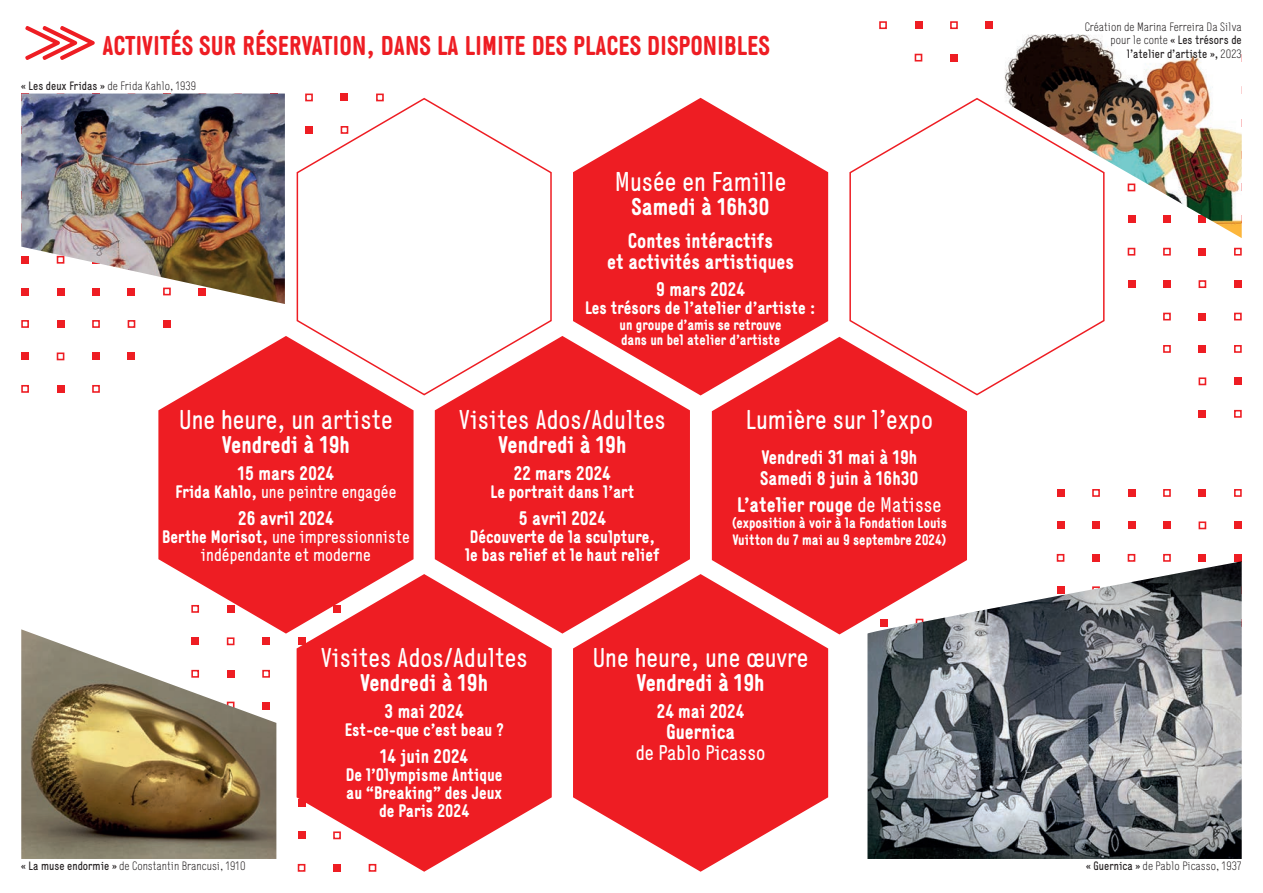
<style>
.page{position:relative;width:1263px;height:893px;background:#fff}
.page>*{position:absolute;margin:0;border:0;box-sizing:border-box;transform-origin:0 0}
.t1{font:27px "Generika";color:#fff}
.t2{font:700 27px "Generika";color:#ee1d23}
.t3{font:700 24px "Generika";color:#fff}
.t4{font:700 21px/21px "Generika";color:#fff;text-align:center}
.t5{font:21px "Generika";color:#fff}
.t6{font:700 19.5px/21px "Generika";color:#fff}
.t7{font:700 18px/18px "Generika";color:#fff}
.t8{font:18px/18px "Generika";color:#fff;text-align:center}
.t9{font:700 15px/15px "Generika";color:#fff}
.t10{font:300 12px/13.5px "Generika";color:#231f20;text-align:right}
.s1{font-weight:400}
.s2{font-weight:700}
</style>
<div class="page">
<div style="left:950px;top:21px;width:8px;height:8px;border:2px solid #ee1d23"></div>
<div style="left:950px;top:54px;width:8px;height:8px;background:#ee1d23"></div>
<div style="left:985px;top:21px;width:8px;height:8px;background:#ee1d23"></div>
<div style="left:879px;top:21px;width:8px;height:8px;border:2px solid #ee1d23"></div>
<div style="left:915px;top:54px;width:7px;height:8px;border:2px solid #ee1d23"></div>
<div style="left:915px;top:21px;width:7px;height:8px;background:#ee1d23"></div>
<div style="left:1128px;top:280px;width:7px;height:8px;background:#ee1d23"></div>
<div style="left:1128px;top:248px;width:7px;height:8px;border:2px solid #ee1d23"></div>
<div style="left:1234px;top:248px;width:8px;height:8px;border:2px solid #ee1d23"></div>
<div style="left:1234px;top:313px;width:8px;height:7px;border:2px solid #ee1d23"></div>
<div style="left:1234px;top:280px;width:8px;height:8px;background:#ee1d23"></div>
<div style="left:1163px;top:280px;width:8px;height:8px;background:#ee1d23"></div>
<div style="left:1163px;top:248px;width:8px;height:8px;border:2px solid #ee1d23"></div>
<div style="left:1163px;top:313px;width:8px;height:7px;border:2px solid #ee1d23"></div>
<div style="left:1198px;top:280px;width:8px;height:8px;border:2px solid #ee1d23"></div>
<div style="left:1198px;top:313px;width:8px;height:7px;background:#ee1d23"></div>
<div style="left:1198px;top:248px;width:8px;height:8px;background:#ee1d23"></div>
<div style="left:1234px;top:345px;width:8px;height:8px;border:2px solid #ee1d23"></div>
<div style="left:1234px;top:410px;width:8px;height:8px;border:2px solid #ee1d23"></div>
<div style="left:1234px;top:377px;width:8px;height:8px;background:#ee1d23"></div>
<div style="left:1163px;top:345px;width:8px;height:8px;border:2px solid #ee1d23"></div>
<div style="left:1198px;top:377px;width:8px;height:8px;border:2px solid #ee1d23"></div>
<div style="left:1198px;top:410px;width:8px;height:8px;background:#ee1d23"></div>
<div style="left:1198px;top:345px;width:8px;height:8px;background:#ee1d23"></div>
<svg style="left:25px;top:26px;width:70px;height:34px"></svg>
<svg style="left:296px;top:97px;width:256px;height:299px"></svg>
<svg style="left:849px;top:98px;width:256px;height:298px"></svg>
<svg style="left:573px;top:98px;width:255px;height:297px;fill:#ee1d23"></svg>
<svg style="left:573px;top:574px;width:255px;height:298px;fill:#ee1d23"></svg>
<svg style="left:435px;top:336px;width:255px;height:298px;fill:#ee1d23"></svg>
<svg style="left:712px;top:337px;width:255px;height:297px;fill:#ee1d23"></svg>
<div style="left:305px;top:94px;width:8px;height:7px;border:2px solid #ee1d23"></div>
<div style="left:305px;top:126px;width:8px;height:8px;background:#ee1d23"></div>
<div style="left:376px;top:94px;width:8px;height:7px;border:2px solid #ee1d23"></div>
<div style="left:341px;top:126px;width:7px;height:8px;border:2px solid #ee1d23"></div>
<div style="left:341px;top:94px;width:7px;height:7px;background:#ee1d23"></div>
<div style="left:128px;top:352px;width:7px;height:8px;background:#ee1d23"></div>
<div style="left:128px;top:320px;width:7px;height:8px;border:2px solid #ee1d23"></div>
<div style="left:21px;top:320px;width:8px;height:8px;border:2px solid #ee1d23"></div>
<div style="left:21px;top:385px;width:8px;height:8px;border:2px solid #ee1d23"></div>
<div style="left:21px;top:352px;width:8px;height:8px;background:#ee1d23"></div>
<div style="left:92px;top:352px;width:8px;height:8px;background:#ee1d23"></div>
<div style="left:92px;top:320px;width:8px;height:8px;border:2px solid #ee1d23"></div>
<div style="left:92px;top:385px;width:8px;height:8px;border:2px solid #ee1d23"></div>
<div style="left:57px;top:352px;width:7px;height:8px;border:2px solid #ee1d23"></div>
<div style="left:57px;top:385px;width:7px;height:8px;background:#ee1d23"></div>
<div style="left:57px;top:320px;width:7px;height:8px;background:#ee1d23"></div>
<div style="left:163px;top:320px;width:8px;height:8px;background:#ee1d23"></div>
<img style="left:21px;top:94px;width:264px;height:210px">
<img style="left:21px;top:629px;width:255px;height:230px">
<div style="left:1163px;top:554px;width:8px;height:8px;border:2px solid #ee1d23"></div>
<div style="left:1163px;top:489px;width:8px;height:8px;border:2px solid #ee1d23"></div>
<div style="left:1163px;top:521px;width:8px;height:8px;background:#ee1d23"></div>
<div style="left:1057px;top:554px;width:7px;height:8px;border:2px solid #ee1d23"></div>
<div style="left:1057px;top:521px;width:7px;height:8px;background:#ee1d23"></div>
<div style="left:1057px;top:489px;width:7px;height:8px;background:#ee1d23"></div>
<div style="left:1128px;top:554px;width:7px;height:8px;border:2px solid #ee1d23"></div>
<div style="left:1128px;top:521px;width:7px;height:8px;background:#ee1d23"></div>
<div style="left:1128px;top:489px;width:7px;height:8px;background:#ee1d23"></div>
<div style="left:1234px;top:489px;width:8px;height:8px;border:2px solid #ee1d23"></div>
<div style="left:1234px;top:554px;width:8px;height:8px;background:#ee1d23"></div>
<div style="left:1234px;top:521px;width:8px;height:8px;background:#ee1d23"></div>
<div style="left:1092px;top:489px;width:8px;height:8px;border:2px solid #ee1d23"></div>
<div style="left:1092px;top:554px;width:8px;height:8px;background:#ee1d23"></div>
<div style="left:1092px;top:521px;width:8px;height:8px;background:#ee1d23"></div>
<div style="left:1198px;top:521px;width:8px;height:8px;border:2px solid #ee1d23"></div>
<div style="left:1198px;top:554px;width:8px;height:8px;background:#ee1d23"></div>
<div style="left:1198px;top:489px;width:8px;height:8px;background:#ee1d23"></div>
<img style="left:867px;top:561px;width:375px;height:298px">
<svg style="left:158px;top:336px;width:256px;height:298px;fill:#ee1d23"></svg>
<img style="left:982px;top:34px;width:260px;height:204px">
<svg style="left:297px;top:574px;width:255px;height:298px;fill:#ee1d23"></svg>
<h1 class="t2" style="left:102px;top:29px;width:669px">ACTIVITÉS SUR RÉSERVATION, DANS LA LIMITE DES PLACES DISPONIBLES</h1>
<p class="t10" style="left:21px;top:79px;width:176px"><span class="s1">« Les deux Fridas »</span> de Frida Kahlo, 1939</p>
<h1 class="t1" style="left:179px;top:404px;width:215px">Une heure, un artiste</h1>
<h2 class="t3" style="left:222px;top:430px;width:130px">Vendredi à 19h</h2>
<h3 class="t6" style="left:238px;top:462px;width:98px">15 mars 2024</h3>
<h3 class="t8" style="left:175px;top:483px;width:222px"><span class="s2">Frida Kahlo,</span> une peintre engagée</h3>
<h3 class="t6" style="left:238px;top:507px;width:97px">26 avril 2024</h3>
<h3 class="t8" style="left:162px;top:528px;width:249px"><span class="s2">Berthe Morisot,</span> une impressionniste indépendante et moderne</h3>
<h1 class="t1" style="left:615px;top:166px;width:173px">Musée en Famille</h1>
<h2 class="t3" style="left:631px;top:192px;width:140px">Samedi à 16h30</h2>
<h3 class="t4" style="left:607px;top:230px;width:188px">Contes intéractifs<br>et activités artistiques</h3>
<h3 class="t6" style="left:656px;top:278px;width:90px">9 mars 2024</h3>
<h3 class="t7" style="left:585px;top:298px;width:233px">Les trésors de l’atelier d’artiste :</h3>
<p class="t9" style="left:620px;top:317px;width:163px">un groupe d’amis se retrouve dans un bel atelier d’artiste</p>
<h1 class="t1" style="left:459px;top:404px;width:209px">Visites Ados/Adultes</h1>
<h2 class="t3" style="left:498px;top:430px;width:130px">Vendredi à 19h</h2>
<h3 class="t6" style="left:514px;top:462px;width:98px">22 mars 2024</h3>
<h3 class="t7" style="left:490px;top:482px;width:145px">Le portrait dans l’art</h3>
<h3 class="t6" style="left:519px;top:507px;width:89px">5 avril 2024</h3>
<h3 class="t7" style="left:465px;top:527px;width:196px">Découverte de la sculpture, le bas relief et le haut relief</h3>
<h1 class="t1" style="left:746px;top:404px;width:189px">Lumière sur l’expo</h1>
<h3 class="t6" style="left:760px;top:446px;width:160px">Vendredi 31 mai à 19h<br>Samedi 8 juin à 16h30</h3>
<h3 class="t4" style="left:737px;top:493px;width:206px">L’atelier rouge <span class="s1">de Matisse</span></h3>
<p class="t9" style="left:732px;top:514px;width:217px;line-height:16.5px">(exposition à voir à la Fondation Louis<br>Vuitton du 7 mai au 9 septembre 2024)</p>
<h1 class="t1" style="left:321px;top:642px;width:209px">Visites Ados/Adultes</h1>
<h2 class="t3" style="left:360px;top:668px;width:130px">Vendredi à 19h</h2>
<h3 class="t6" style="left:385px;top:700px;width:81px">3 mai 2024</h3>
<h3 class="t7" style="left:345px;top:720px;width:161px">Est-ce-que c’est beau ?</h3>
<h3 class="t6" style="left:380px;top:745px;width:89px">14 juin 2024</h3>
<h3 class="t7" style="left:346px;top:765px;width:158px;text-align:center">De l’Olympisme Antique au “Breaking” des Jeux de Paris 2024</h3>
<h1 class="t1" style="left:593px;top:642px;width:217px">Une heure, une œuvre</h1>
<h2 class="t3" style="left:636px;top:668px;width:130px">Vendredi à 19h</h2>
<h3 class="t6" style="left:657px;top:700px;width:89px">24 mai 2024</h3>
<h3 class="t4" style="left:666px;top:721px;width:70px">Guernica</h3>
<h3 class="t5" style="left:636px;top:741px;width:131px">de Pablo Picasso</h3>
<p class="t10" style="left:1085px;top:19px;width:159px">Création de Marina Ferreira Da Silva pour le conte <span class="s1">« Les trésors de l’atelier d’artiste »,</span> 2023</p>
<p class="t10" style="left:21px;top:859px;width:226px"><span class="s1">« La muse endormie »</span> de Constantin Brancusi, 1910</p>
<p class="t10" style="left:1086px;top:859px;width:157px"><span class="s1">« Guernica »</span> de Pablo Picasso, 1937</p>
</div>
